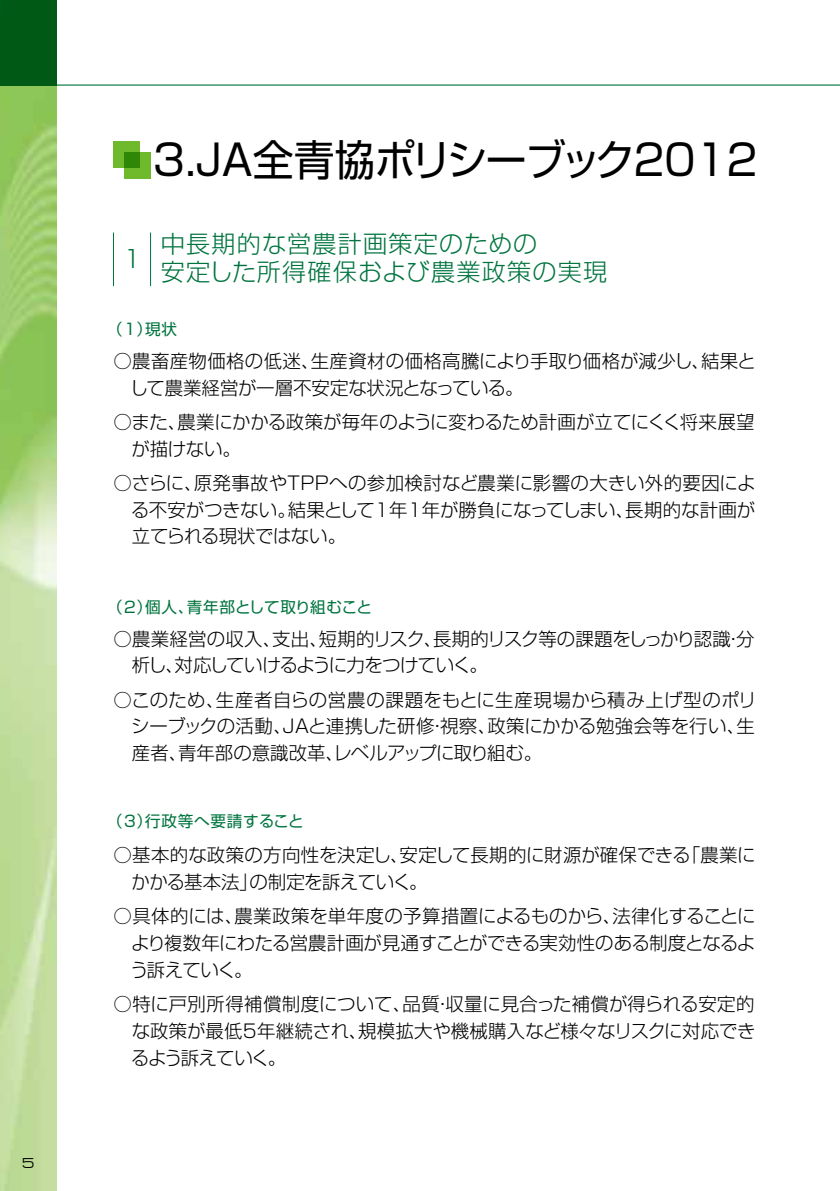
<style>
.page{position:relative;width:840px;height:1191px;background:#fff}
.page>*{position:absolute;margin:0;border:0;box-sizing:border-box;transform-origin:0 0}
.t1{font:42.6px "Shin Go Pro";letter-spacing:-.02em;color:#000}
.t2{font:300 24px/28.4px "Shin Go Pro";letter-spacing:.05em;color:#00743f}
.t3{font:300 18.4px/27px "Shin Go Pro";letter-spacing:-.015em;color:#000;text-align:justify}
.t4{font:300 18.4px/27px "Shin Go Pro";letter-spacing:-.035em;color:#000}
.t5{font:15.6px "Shin Go Pro";letter-spacing:.04em;color:#00743f}
.t6{font:15.6px "Shin Go Pro";letter-spacing:-.005em;color:#00743f}
.t7{font:14.2px "Minima Expanded S Si Expanded";color:#000}
</style>
<div class="page">
<hr style="left:0;top:84px;width:839px;height:2px;background:#00743f">
<img style="left:0;top:85px;width:57px;height:1106px">
<div style="left:0;top:0;width:57px;height:85px;background:#005915"></div>
<div style="left:113px;top:142px;width:26px;height:26px;background:#6fba2c"></div>
<svg style="left:124px;top:153px;width:26px;height:26px"></svg>
<hr style="left:150px;top:232px;width:1px;height:54px;background:#00743f">
<hr style="left:113px;top:232px;width:1px;height:54px;background:#00743f">
<p class="t7" style="left:22px;top:1155px;width:14px">5</p>
<h2 class="t2" style="left:123px;top:241px;width:20px">1</h2>
<h1 class="t1" style="left:153px;top:124px;width:606px">3.JA全青協ポリシーブック2012</h1>
<h2 class="t2" style="left:161px;top:227px;width:447px">中長期的な営農計画策定のための<br>安定した所得確保および農業政策の実現</h2>
<p class="t5" style="left:108px;top:316px;width:71px">（１）現状</p>
<p class="t3" style="left:130px;top:345px;width:627px;text-indent:-16px">○農畜産物価格の低迷、生産資材の価格高騰により手取り価格が減少し、結果として農業経営が一層不安定な状況となっている。</p>
<p class="t3" style="left:131px;top:406px;width:624px;text-indent:-18px">○また、農業にかかる政策が毎年のように変わるため計画が立てにくく将来展望が描けない。</p>
<p class="t3" style="left:131px;top:467px;width:625px;text-indent:-18px">○さらに、原発事故やＴＰＰへの参加検討など農業に影響の大きい外的要因による不安がつきない。結果として1年1年が勝負になってしまい、長期的な計画が立てられる現状ではない。</p>
<p class="t6" style="left:108px;top:594px;width:266px">（２）個人、青年部として取り組むこと</p>
<p class="t4" style="left:132px;top:623px;width:623px;text-indent:-18px">○農業経営の収入、支出、短期的リスク、長期的リスク等の課題をしっかり認識・分析し、対応していけるように力をつけていく。</p>
<p class="t3" style="left:131px;top:684px;width:626px;text-indent:-18px">○このため、生産者自らの営農の課題をもとに生産現場から積み上げ型のポリシーブックの活動、ＪＡと連携した研修・視察、政策にかかる勉強会等を行い、生産者、青年部の意識改革、レベルアップに取り組む。</p>
<p class="t5" style="left:108px;top:808px;width:197px">（３）行政等へ要請すること</p>
<p class="t3" style="left:131px;top:839px;width:625px;text-indent:-18px">○基本的な政策の方向性を決定し、安定して長期的に財源が確保できる「農業にかかる基本法」の制定を訴えていく。</p>
<p class="t3" style="left:130px;top:900px;width:626px;text-indent:-17px">○具体的には、農業政策を単年度の予算措置によるものから、法律化することにより複数年にわたる営農計画が見通すことができる実効性のある制度となるよう訴えていく。</p>
<p class="t3" style="left:131px;top:988px;width:625px;text-indent:-18px">○特に戸別所得補償制度について、品質・収量に見合った補償が得られる安定的な政策が最低5年継続され、規模拡大や機械購入など様々なリスクに対応できるよう訴えていく。　</p>
</div>
